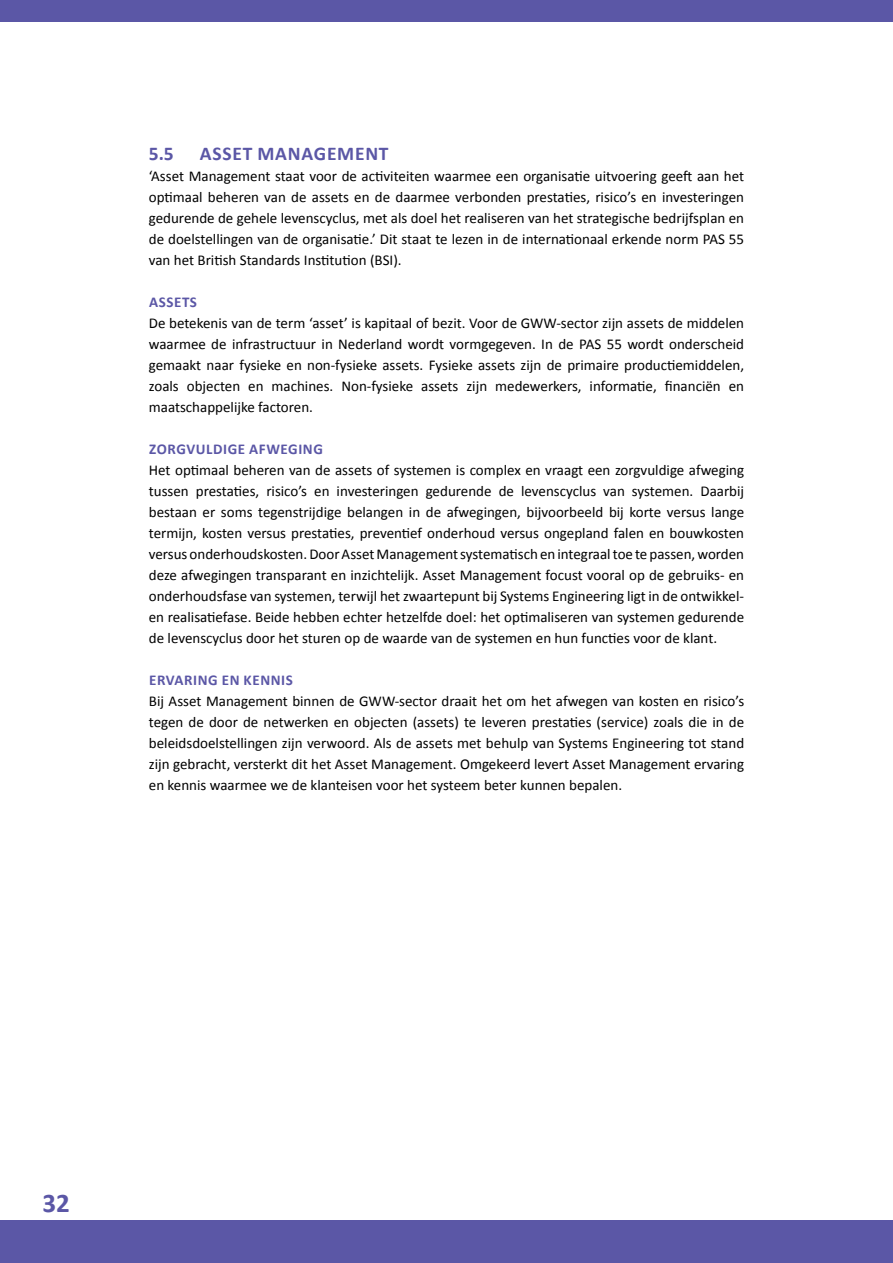
<style>
.page{position:relative;width:893px;height:1263px;background:#fff}
.page>*{position:absolute;margin:0;border:0;box-sizing:border-box;transform-origin:0 0}
.t1{font:700 27px "Calibri";color:#5b57a6}
.t2{font:700 19.5px "Calibri";letter-spacing:.04em;color:#5b57a6}
.t3{font:15px/21px "Calibri";color:#000;text-align:justify}
.t4{font:700 15px "Calibri";letter-spacing:.04em;color:#5b57a6}
</style>
<div class="page">
<div style="left:0;top:1220px;width:893px;height:43px;background:#5b57a6"></div>
<div style="left:0;top:0;width:893px;height:21px;background:#5b57a6"></div>
<h2 class="t2" style="left:149px;top:141px;width:40px">5.5 ASSE</h2>
<h2 class="t2" style="left:243px;top:141px;width:147px">T MANAGE MENT</h2>
<p class="t3" style="left:149px;top:165px;width:597px">‘Asset Management staat voor de activiteiten waarmee een organisatie uitvoering geeft aan het optimaal beheren van de assets en de daarmee verbonden prestaties, risico’s en investeringen gedurende de gehele levenscyclus, met als doel het realiseren van het strategische bedrijfsplan en de doelstellingen van de organisatie.’ Dit staat te lezen in de internationaal erkende norm PAS 55 van het British Standards Institution (BSI).</p>
<p class="t4" style="left:149px;top:293px;width:9px">ASSE</p>
<p class="t4" style="left:182px;top:293px;width:15px">TS</p>
<p class="t3" style="left:149px;top:312px;width:597px">De betekenis van de term ‘asset’ is kapitaal of bezit. Voor de GWW-sector zijn assets de middelen waarmee de infrastructuur in Nederland wordt vormgegeven. In de PAS 55 wordt onderscheid gemaakt naar fysieke en non-fysieke assets. Fysieke assets zijn de primaire productiemiddelen, zoals objecten en machines. Non-fysieke assets zijn medewerkers, informatie, financiën en maatschappelijke factoren.</p>
<p class="t4" style="left:149px;top:440px;width:82px">ZORGVULDIGE</p>
<p class="t4" style="left:249px;top:440px;width:27px">AFWEGI</p>
<p class="t4" style="left:303px;top:440px;width:19px">NG</p>
<p class="t3" style="left:149px;top:459px;width:597px">Het optimaal beheren van de assets of systemen is complex en vraagt een zorgvuldige afweging tussen prestaties, risico’s en investeringen gedurende de levenscyclus van systemen. Daarbij bestaan er soms tegenstrijdige belangen in de afwegingen, bijvoorbeeld bij korte versus lange termijn, kosten versus prestaties, preventief onderhoud versus ongepland falen en bouwkosten versus onderhoudskosten.DoorAssetManagementsystematisch en integraaltoe te passen,worden deze afwegingen transparant en inzichtelijk. Asset Management focust vooral op de gebruiks- en onderhoudsfase van systemen, terwijl het zwaartepunt bij Systems Engineering ligt in de ontwikkel&shy;en realisatiefase. Beide hebben echter hetzelfde doel: het optimaliseren van systemen gedurende de levenscyclus door het sturen op de waarde van de systemen en hun functies voor de klant.</p>
<p class="t4" style="left:149px;top:671px;width:139px">ERVARING EN KENNIS</p>
<p class="t3" style="left:149px;top:690px;width:597px">Bij Asset Management binnen de GWW-sector draait het om het afwegen van kosten en risico’s tegen de door de netwerken en objecten (assets) te leveren prestaties (service) zoals die in de beleidsdoelstellingen zijn verwoord. Als de assets met behulp van Systems Engineering tot stand zijn gebracht, versterkt dit het Asset Management. Omgekeerd levert Asset Management ervaring en kennis waarmee we de klanteisen voor het systeem beter kunnen bepalen.</p>
<h1 class="t1" style="left:43px;top:1186px;width:29px">32</h1>
</div>
